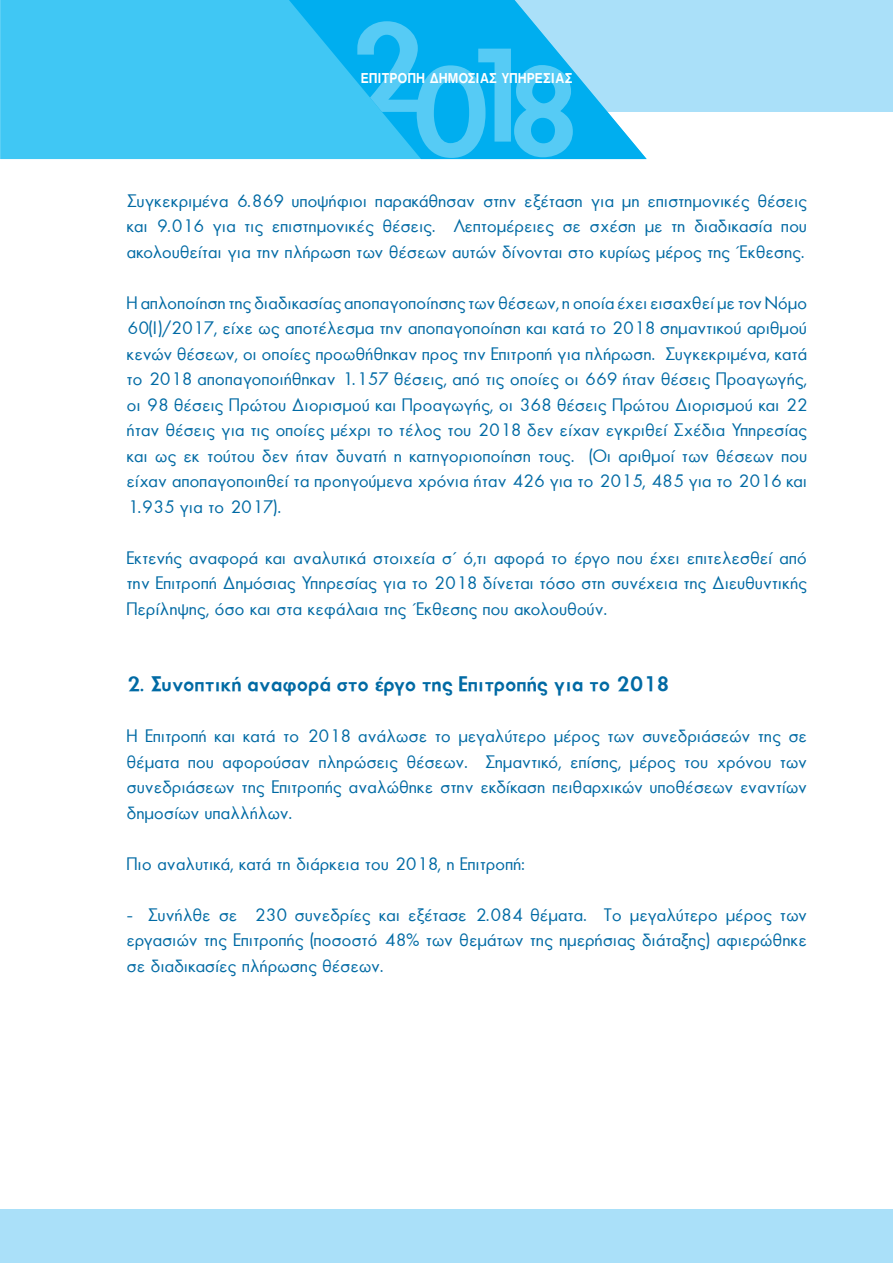
<style>
.page{position:relative;width:893px;height:1263px;background:#fff}
.page>*{position:absolute;margin:0;border:0;box-sizing:border-box;transform-origin:0 0}
.t1{font:700 21px "Mg Future UC Pol";color:#006aa4}
.t2{font:18px/25.5px "Mg Future UC Pol Normal";color:#006aa4;text-align:justify}
.t3{font:700 13.5px "Mg Helvetica UC Pol";letter-spacing:.02em;color:#fff;scale:.9 1}
</style>
<div class="page">
<div style="left:205px;top:0;width:688px;height:111px;background:#aae0f9"></div>
<div style="left:0;top:0;width:289px;height:159px;background:#40c7f4"></div>
<svg style="left:289px;top:0;width:358px;height:159px"></svg>
<svg style="left:357px;top:21px;width:216px;height:137px;background:#2bbcf1"></svg>
<div style="left:0;top:1209px;width:893px;height:54px;background:#aae0f9"></div>
<p class="t3" style="left:361px;top:69px;width:236px">ΕΠΙΤΡΟΠΗ ΔΗΜΟΣΙΑΣ ΥΠΗΡΕΣΙΑΣ</p>
<p class="t2" style="left:128px;top:189px;width:682px">Συγκεκριμένα 6.869 υποψήφιοι παρακάθησαν στην εξέταση για μη επιστημονικές θέσεις και 9.016 για τις επιστημονικές θέσεις. Λεπτομέρειες σε σχέση με τη διαδικασία που ακολουθείται για την πλήρωση των θέσεων αυτών δίνονται στο κυρίως μέρος της Έκθεσης.</p>
<p class="t2" style="left:128px;top:291px;width:682px">Η απλοποίηση της διαδικασίας αποπαγοποίησης των θέσεων, η οποία έχει εισαχθεί με τον Νόμο 60(Ι)/2017, είχε ως αποτέλεσμα την αποπαγοποίηση και κατά το 2018 σημαντικού αριθμού κενών θέσεων, οι οποίες προωθήθηκαν προς την Επιτροπή για πλήρωση. Συγκεκριμένα, κατά το 2018 αποπαγοποιήθηκαν 1.157 θέσεις, από τις οποίες οι 669 ήταν θέσεις Προαγωγής, οι 98 θέσεις Πρώτου Διορισμού και Προαγωγής, οι 368 θέσεις Πρώτου Διορισμού και 22 ήταν θέσεις για τις οποίες μέχρι το τέλος του 2018 δεν είχαν εγκριθεί Σχέδια Υπηρεσίας και ως εκ τούτου δεν ήταν δυνατή η κατηγοριοποίηση τους. (Οι αριθμοί των θέσεων που είχαν αποπαγοποιηθεί τα προηγούμενα χρόνια ήταν 426 για το 2015, 485 για το 2016 και 1.935 για το 2017).</p>
<p class="t2" style="left:128px;top:546px;width:682px">Εκτενής αναφορά και αναλυτικά στοιχεία σ΄ ό,τι αφορά το έργο που έχει επιτελεσθεί από την Επιτροπή Δημόσιας Υπηρεσίας για το 2018 δίνεται τόσο στη συνέχεια της Διευθυντικής Περίληψης, όσο και στα κεφάλαια της Έκθεσης που ακολουθούν.</p>
<p class="t1" style="left:128px;top:673px;width:543px">2. Συνοπτική αναφορά στο έργο της Επιτροπής για το 2018</p>
<p class="t2" style="left:128px;top:724px;width:682px">Η Επιτροπή και κατά το 2018 ανάλωσε το μεγαλύτερο μέρος των συνεδριάσεών της σε θέματα που αφορούσαν πληρώσεις θέσεων. Σημαντικό, επίσης, μέρος του χρόνου των συνεδριάσεων της Επιτροπής αναλώθηκε στην εκδίκαση πειθαρχικών υποθέσεων εναντίων δημοσίων υπαλλήλων.</p>
<p class="t2" style="left:128px;top:852px;width:400px">Πιο αναλυτικά, κατά τη διάρκεια του 2018, η Επιτροπή:</p>
<p class="t2" style="left:128px;top:903px;width:682px">− Συνήλθε σε 230 συνεδρίες και εξέτασε 2.084 θέματα. Το μεγαλύτερο μέρος των εργασιών της Επιτροπής (ποσοστό 48% των θεμάτων της ημερήσιας διάταξης) αφιερώθηκε σε διαδικασίες πλήρωσης θέσεων.</p>
</div>
